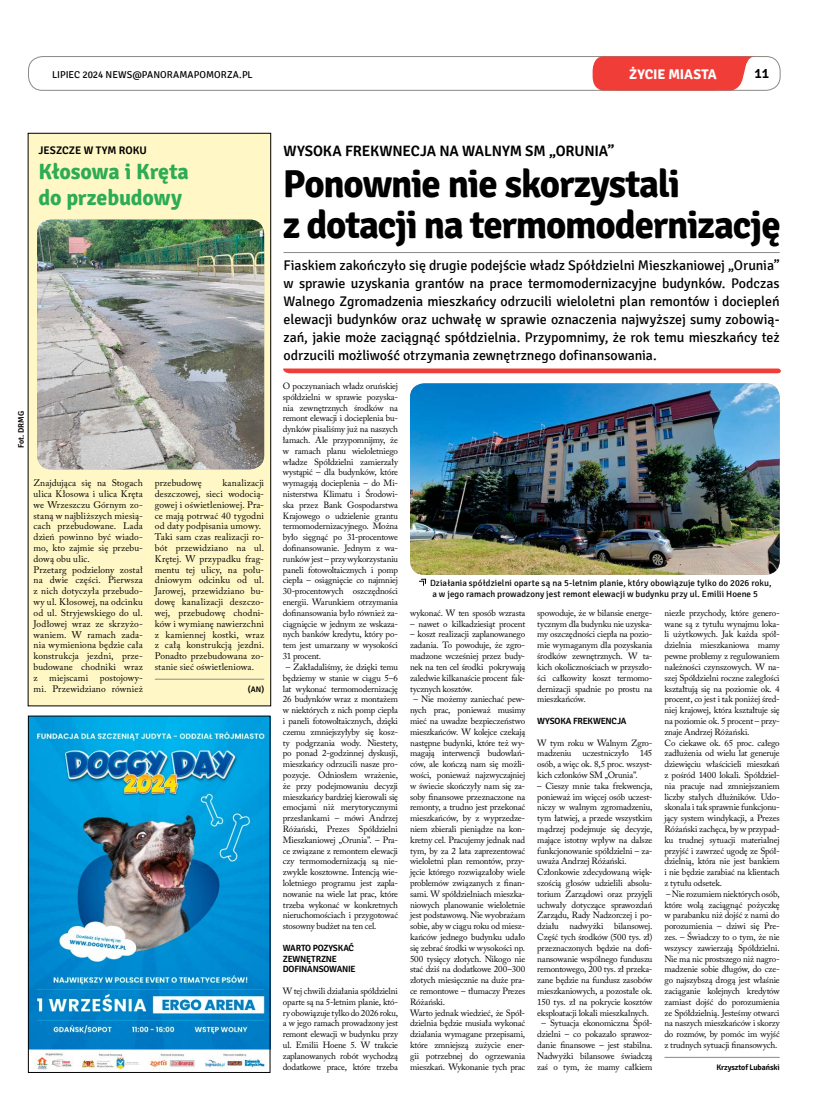
<style>
.page{position:relative;width:820px;height:1106px;background:#fff}
.page>*{position:absolute;margin:0;border:0;box-sizing:border-box;transform-origin:0 0}
.t1{font:700 39px/41px "Signika";letter-spacing:-.035em;color:#000}
.t2{font:700 22px/26.4px "Signika";letter-spacing:-.005em;color:#2dac55}
.t3{font:600 15px "Signika";letter-spacing:-.01em;color:#000}
.t4{font:14px/18px "Signika";letter-spacing:-.01em;color:#000;text-align:justify}
.t5{font:700 14px "Signika";letter-spacing:-.005em;color:#fff}
.t6{font:600 14px "Signika";color:#000}
.t7{font:600 11px "Signika";letter-spacing:-.005em;color:#000}
.t8{font:10px "Signika";color:#000}
.t9{font:9.5px/10.8px "Adobe Caslon Pro";letter-spacing:.01em;color:#000}
.t10{font:9px/10.8px "Adobe Caslon Pro";letter-spacing:-.02em;color:#000;text-align:justify}
.t11{font:9px/10.8px "Signika";letter-spacing:.005em;color:#000}
.t12{font:600 9px/10.8px "Signika";letter-spacing:-.025em;color:#000}
.t13{font:600 8px "Signika";letter-spacing:-.01em;color:#000}
</style>
<div class="page">
<div style="left:28px;top:56px;width:752px;height:34px;border:1px solid #8c8986;border-radius:14px"></div>
<svg style="left:592px;top:56px;width:161px;height:34px"></svg>
<div style="left:28px;top:133px;width:242px;height:573px;background:#fff8c6"></div>
<div style="left:28px;top:133px;width:243px;height:573px;border:1px solid #000"></div>
<hr style="left:155px;top:679px;width:109px;height:1px;background:#8c8986">
<hr style="left:283px;top:252px;width:496px;height:1px;background:#8c8986">
<svg style="left:283px;top:368px;width:497px;height:5px"></svg>
<hr style="left:664px;top:1057px;width:115px;height:1px;background:#8c8986">
<img style="left:410px;top:383px;width:369px;height:192px">
<svg style="left:418px;top:578px;width:8px;height:8px"></svg>
<img style="left:30px;top:717px;width:238px;height:353px">
<img style="left:37px;top:220px;width:227px;height:249px">
<h3 class="t5" style="left:629px;top:66px;width:89px">życie miasta</h3>
<p class="t8" style="left:52px;top:69px;width:202px">LIPIEC 2024 NEWS@PANORAMAPOMORZA.PL</p>
<h3 class="t6" style="left:754px;top:65px;width:16px">11</h3>
<p class="t7" style="left:38px;top:144px;width:25px">JESZCZE</p>
<p class="t7" style="left:84px;top:144px;width:64px">W TYM ROKU</p>
<h2 class="t2" style="left:38px;top:158px;width:152px">Kłosowa i Kręta do przebudowy</h2>
<p class="t13" style="left:17px;top:448px;width:39px;rotate:-90deg">FOT. DRMG</p>
<p class="t9" style="left:34px;top:477px;width:111px">Znajdująca się na Stogach ulica Kłosowa i ulica Kręta we Wrzeszczu Górnym zo&shy;staną w najbliższych miesią&shy;cach przebudowane. Lada dzień powinno być wiado&shy;mo, kto zajmie się przebu&shy;dową obu ulic.<br>Przetarg podzielony został na dwie części. Pierwsza z nich dotyczyła przebudo&shy;wy ul. Kłosowej, na odcinku od ul. Stryjewskiego do ul.<br>Jodłowej wraz ze skrzyżo&shy;waniem. W ramach zada&shy;nia wymieniona będzie cała konstrukcja jezdni, prze&shy;budowane chodniki wraz z miejscami postojowy&shy;mi. Przewidziano również</p>
<p class="t9" style="left:155px;top:477px;width:48px">przebudowę</p>
<p class="t9" style="left:155px;top:477px;width:111px;text-indent:68px">kanalizacji deszczowej, sieci wodocią&shy;gowej i oświetleniowej. Pra&shy;ce mają potrwać 40 tygodni od daty podpisania umowy.<br>Taki sam czas realizacji ro&shy;bót przewidziano na ul.<br>Krętej. W przypadku frag&shy;mentu tej ulicy, na połu&shy;dniowym odcinku od ul.<br>Jarowej, przewidziano bu&shy;dowę kanalizacji deszczo&shy;wej, przebudowę chodni&shy;ków i wymianę nawierzchni z kamiennej kostki, wraz z całą konstrukcją jezdni.<br>Ponadto przebudowana zo&shy;stanie sieć oświetleniowa.</p>
<p class="t13" style="left:248px;top:684px;width:18px">(AN)</p>
<h3 class="t3" style="left:283px;top:142px;width:107px">WYSOKA FREKWNECJ</h3>
<h3 class="t3" style="left:426px;top:142px;width:189px">A NA WALNYM SM „ORUNIA”</h3>
<h1 class="t1" style="left:283px;top:164px;width:499px">Ponownie nie skorzystali<br>z dotacji na termomodernizację</h1>
<p class="t4" style="left:283px;top:256px;width:497px">Fiaskiem zakończyło się drugie podejście władz Spółdzielni Mieszkaniowej „Orunia” w sprawie uzyskania grantów na prace termomodernizacyjne budynków. Podczas Walnego Zgromadzenia mieszkańcy odrzucili wieloletni plan remontów i dociepleń elewacji budynków oraz uchwałę w sprawie oznaczenia najwyższej sumy zobowią&shy;zań, jakie może zaciągnąć spółdzielnia. Przypomnimy, że rok temu mieszkańcy też odrzucili możliwość otrzymania zewnętrznego dofinansowania.</p>
<p class="t10" style="left:283px;top:380px;width:117px">O poczynaniach władz oruńskiej spółdzielni w sprawie pozyska&shy;nia zewnętrznych środków na remont elewacji i docieplenia bu&shy;dynków pisaliśmy już na naszych łamach. Ale przypomnijmy, że w ramach planu wieloletniego władze Spółdzielni zamierzały wystąpić – dla budynków, które wymagają docieplenia – do Mi&shy;nisterstwa Klimatu i Środowi&shy;ska przez Bank Gospodarstwa Krajowego o udzielenie grantu termomodernizacyjnego. Można było sięgnąć po 31-procentowe dofinansowanie. Jednym z wa&shy;runków jest – przy wykorzystaniu paneli fotowoltaicznych i pomp ciepła – osiągnięcie co najmniej 30-procentowych oszczędności energii. Warunkiem otrzymania dofinansowania było również za&shy;ciągnięcie w jednym ze wskaza&shy;nych banków kredytu, który po&shy;tem jest umarzany w wysokości 31 procent.</p>
<p class="t10" style="left:283px;top:661px;width:117px;text-indent:3px">– Zakładaliśmy, że dzięki temu będziemy w stanie w ciągu 5–6 lat wykonać termomodernizację 26 budynków wraz z montażem w niektórych z nich pomp ciepła i paneli fotowoltaicznych, dzięki czemu zmniejszyłyby się kosz&shy;ty podgrzania wody. Niestety, po ponad 2-godzinnej dyskusji, mieszkańcy odrzucili nasze pro&shy;pozycje. Odniosłem wrażenie, że przy podejmowaniu decyzji mieszkańcy bardziej kierowali się emocjami niż merytorycznymi przesłankami – mówi Andrzej Różański, Prezes Spółdzielni Mieszkaniowej „Orunia”. – Pra&shy;ce związane z remontem elewacji czy termomodernizacją są nie&shy;zwykle kosztowne. Intencją wie&shy;loletniego programu jest zapla&shy;nowanie na wiele lat prac, które trzeba wykonać w konkretnych nieruchomościach i przygotować stosowny budżet na ten cel.</p>
<p class="t12" style="left:283px;top:942px;width:7px">WART</p>
<p class="t12" style="left:283px;top:942px;width:74px;text-indent:22px">O POZYSKAĆ<br>ZEWNĘTRZNE<br>DOFINANSOWANIE</p>
<p class="t10" style="left:283px;top:985px;width:117px">W tej chwili działania spółdzielni oparte są na 5-letnim planie, któ&shy;ry obowiązuje tylko do 2026 roku, a w jego ramach prowadzony jest remont elewacji w budynku przy ul. Emilii Hoene 5. W trakcie zaplanowanych robót wychodzą dodatkowe prace, które trzeba</p>
<p class="t11" style="left:430px;top:577px;width:343px">Działania spółdzielni oparte są na 5-letnim planie, który obowiązuje tylko do 2026 roku, a w jego ramach prowadzony jest remont elewacji w budynku przy ul. Emilii Hoene 5</p>
<p class="t10" style="left:410px;top:607px;width:117px">wykonać. W ten sposób wzrasta</p>
<p class="t10" style="left:410px;top:618px;width:117px">– nawet o kilkadziesiąt procent</p>
<p class="t10" style="left:410px;top:629px;width:117px">– koszt realizacji zaplanowanego zadania. To powoduje, że zgro&shy;madzone wcześniej przez budy&shy;nek na ten cel środki pokrywają zaledwie kilkanaście procent fak&shy;tycznych kosztów.</p>
<p class="t10" style="left:410px;top:693px;width:117px;text-align:left;text-indent:3px">– Nie możemy zaniechać pew&shy;nych prac, ponieważ musimy mieć na uwadze bezpieczeństwo mieszkańców. W kolejce czekają następne budynki, które też wy&shy;magają interwencji budowlań&shy;ców, ale kończą nam się możli&shy;wości, ponieważ najzwyczajniej w świecie skończyły nam się za&shy;soby finansowe przeznaczone na remonty, a trudno jest przekonać mieszkańców, by z wyprzedze&shy;niem zbierali pieniądze na kon&shy;kretny cel. Pracujemy jednak nad tym, by za 2 lata zaprezentować wieloletni plan remontów, przy&shy;jęcie którego rozwiązałoby wiele problemów związanych z finan&shy;sami. W spółdzielniach mieszka&shy;niowych planowanie wieloletnie jest podstawową. Nie wyobrażam sobie, aby w ciągu roku od miesz&shy;kańców jednego budynku udało się zebrać środki w wysokości np.<br>500 tysięcy złotych. Nikogo nie stać dziś na dodatkowe 200–300 złotych miesięcznie na duże pra&shy;ce remontowe – tłumaczy Prezes<br>Różański.<br>Warto jednak wiedzieć, że Spół&shy;dzielnia będzie musiała wykonać działania wymagane przepisami, które zmniejszą zużycie ener&shy;gii potrzebnej do ogrzewania mieszkań. Wykonanie tych prac</p>
<p class="t10" style="left:537px;top:607px;width:117px">spowoduje, że w bilansie energe&shy;tycznym dla budynku nie uzyska&shy;my oszczędności ciepła na pozio&shy;mie wymaganym dla pozyskania środków zewnętrznych. W ta&shy;kich okolicznościach w przyszło&shy;ści całkowity koszt termomo&shy;dernizacji spadnie po prostu na mieszkańców.</p>
<p class="t12" style="left:537px;top:715px;width:7px">WYS</p>
<p class="t12" style="left:554px;top:715px;width:72px">OKA FREKWENCJA</p>
<p class="t10" style="left:537px;top:737px;width:117px">W tym roku w Walnym Zgro&shy;madzeniu uczestniczyło 145 osób, a więc ok. 8,5 proc. wszyst&shy;kich członków SM „Orunia”.</p>
<p class="t10" style="left:537px;top:780px;width:117px;text-align:left">– Cieszy mnie taka frekwencja, ponieważ im więcej osób uczest&shy;niczy w walnym zgromadzeniu, tym łatwiej, a przede wszystkim mądrzej podejmuje się decyzje, mające istotny wpływ na dalsze funkcjonowanie spółdzielni – za&shy;uważa Andrzej Różański.<br>Członkowie zdecydowaną więk&shy;szością głosów udzielili absolu&shy;torium Zarządowi oraz przyjęli uchwały dotyczące sprawozdań<br>Zarządu, Rady Nadzorczej i po&shy;działu nadwyżki bilansowej.<br>Część tych środków (500 tys. zł) przeznaczonych będzie na dofi&shy;nansowanie wspólnego funduszu remontowego, 200 tys. zł przeka&shy;zane będzie na fundusz zasobów mieszkaniowych, a pozostałe ok.<br>150 tys. zł na pokrycie kosztów eksploatacji lokali mieszkalnych.</p>
<p class="t10" style="left:537px;top:1017px;width:117px;text-align:center">– Sytuacja ekonomiczna Spół&shy;dzielni – co pokazało sprawoz&shy;danie finansowe – jest stabilna.<br>Nadwyżki bilansowe świadczą zaś o tym, że mamy całkiem</p>
<p class="t10" style="left:664px;top:607px;width:117px;text-align:left">niezłe przychody, które genero&shy;wane są z tytułu wynajmu loka&shy;li użytkowych. Jak każda spół&shy;dzielnia mieszkaniowa mamy pewne problemy z regulowaniem należności czynszowych. W na&shy;szej Spółdzielni roczne zaległości kształtują się na poziomie ok. 4 procent, co jest i tak poniżej śred&shy;niej krajowej, która kształtuje się na poziomie ok. 5 procent – przy&shy;znaje Andrzej Różański.<br>Co ciekawe ok. 65 proc. całego zadłużenia od wielu lat generuje dziewięciu właścicieli mieszkań z pośród 1400 lokali. Spółdziel&shy;nia pracuje nad zmniejszaniem liczby stałych dłużników. Udo&shy;skonala i tak sprawnie funkcjonu&shy;jący system windykacji, a Prezes<br>Różański zachęca, by w przypad&shy;ku trudnej sytuacji materialnej przyjść i zawrzeć ugodę ze Spół&shy;dzielnią, która nie jest bankiem i nie będzie zarabiać na klientach z tytułu odsetek.</p>
<p class="t10" style="left:664px;top:888px;width:117px">– Nie rozumiem niektórych osób, które wolą zaciągnąć pożyczkę w parabanku niż dojść z nami do porozumienia – dziwi się Pre&shy;zes. – Świadczy to o tym, że nie wszyscy zawierzają Spółdzielni.<br>Nie ma nic prostszego niż nagro&shy;madzenie sobie długów, do cze&shy;go najszybszą drogą jest właśnie zaciąganie kolejnych kredytów zamiast dojść do porozumienia ze Spółdzielnią. Jesteśmy otwarci na naszych mieszkańców i skorzy do rozmów, by pomóc im wyjść z trudnych sytuacji finansowych.</p>
<p class="t13" style="left:716px;top:1062px;width:65px">KRZYSZTOF LUBAŃSKI</p>
</div>
